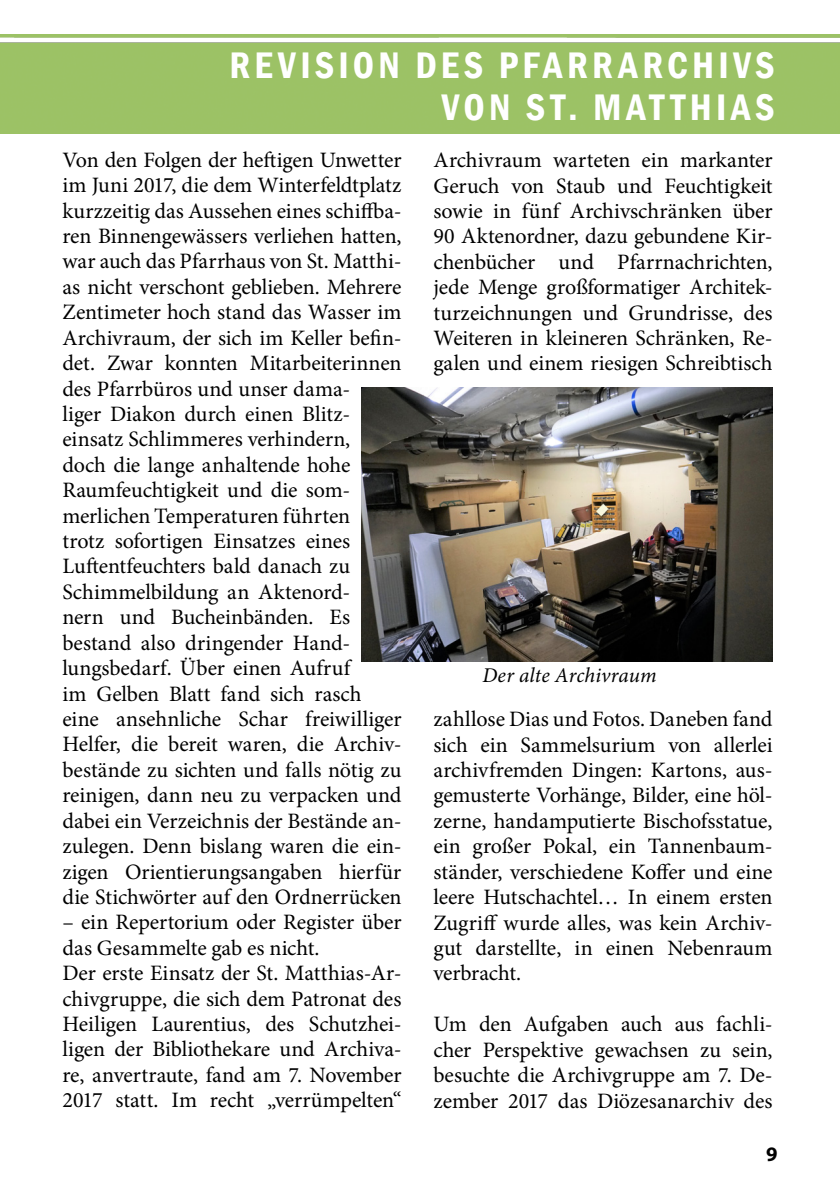
<style>
.page{position:relative;width:840px;height:1191px;background:#fff}
.page>*{position:absolute;margin:0;border:0;box-sizing:border-box;transform-origin:0 0}
.t1{font:600 condensed 38px "Franklin Gothic";letter-spacing:.115em;color:#fff}
.t2{font:22px/25.4px "Minion Pro";letter-spacing:-.005em;color:#000;text-align:justify}
.t3{font:italic 21px "Minion Pro";letter-spacing:.005em;color:#000}
.t4{font:700 20.6px "Myriad Pro";color:#000}
</style>
<div class="page">
<div style="left:0;top:34px;width:839px;height:99px;background:#9cc265"></div>
<img style="left:361px;top:387px;width:411px;height:274px">
<h1 class="t1" style="left:229px;top:40px;width:91px">REVISION</h1>
<h1 class="t1" style="left:415px;top:40px;width:23px">DES</h1>
<h1 class="t1" style="left:498px;top:40px;width:69px">PFARRARCHI</h1>
<h1 class="t1" style="left:733px;top:40px;width:41px">VS</h1>
<h1 class="t1" style="left:441px;top:82px;width:207px">VON ST. MATTHIAS</h1>
<p class="t2" style="left:62px;top:147px;width:340px;text-align:left">Von den Folgen der heftigen Unwetter im Juni 2017, die dem Winterfeldtplatz kurzzeitig das Aussehen eines schiffba&shy;ren Binnengewässers verliehen hatten, war auch das Pfarrhaus von St. Matthi&shy;as nicht verschont geblieben. Mehrere Zentimeter hoch stand das Wasser im Archivraum, der sich im Keller befin&shy;det. Zwar konnten Mitarbeiterinnen des Pfarrbüros und unser dama-<br>liger Diakon durch einen Blitz&shy;einsatz Schlimmeres verhindern,<br>doch die lange anhaltende hohe Raumfeuchtigkeit und die som&shy;merlichen Temperaturen führten<br>trotz sofortigen Einsatzes eines Luftentfeuchters bald danach zu Schimmelbildung an Aktenord-<br>nern und Bucheinbänden. Es bestand also dringender Hand&shy;lungsbedarf. Über einen Aufruf<br>im Gelben Blatt fand sich rasch eine ansehnliche Schar freiwilliger Helfer, die bereit waren, die Archiv&shy;bestände zu sichten und falls nötig zu reinigen, dann neu zu verpacken und dabei ein Verzeichnis der Bestände an&shy;zulegen. Denn bislang waren die ein&shy;zigen Orientierungsangaben hierfür die Stichwörter auf den Ordnerrücken</p>
<p class="t2" style="left:62px;top:909px;width:340px;text-align:left">– ein Repertorium oder Register über das Gesammelte gab es nicht.<br>Der erste Einsatz der St. Matthias-Ar&shy;chivgruppe, die sich dem Patronat des Heiligen Laurentius, des Schutzhei&shy;ligen der Bibliothekare und Archiva&shy;re, anvertraute, fand am 7. November 2017 statt. Im recht „verrümpelten“</p>
<p class="t2" style="left:433px;top:147px;width:340px">Archivraum warteten ein markanter Geruch von Staub und Feuchtigkeit sowie in fünf Archivschränken über 90 Aktenordner, dazu gebundene Kir&shy;chenbücher und Pfarrnachrichten, jede Menge großformatiger Architek&shy;turzeichnungen und Grundrisse, des Weiteren in kleineren Schränken, Re&shy;galen und einem riesigen Schreibtisch</p>
<p class="t3" style="left:482px;top:661px;width:176px">Der alte Archivraum</p>
<p class="t2" style="left:433px;top:706px;width:340px">zahllose Dias und Fotos. Daneben fand sich ein Sammelsurium von allerlei archivfremden Dingen: Kartons, aus&shy;gemusterte Vorhänge, Bilder, eine höl&shy;zerne, handamputierte Bischofsstatue, ein großer Pokal, ein Tannenbaum&shy;ständer, verschiedene Koffer und eine leere Hutschachtel… In einem ersten Zugriff wurde alles, was kein Archiv&shy;gut darstellte, in einen Nebenraum verbracht.</p>
<p class="t2" style="left:433px;top:1011px;width:340px">Um den Aufgaben auch aus fachli&shy;cher Perspektive gewachsen zu sein, besuchte die Archivgruppe am 7. De&shy;zember 2017 das Diözesanarchiv des</p>
<p class="t4" style="left:765px;top:1140px;width:13px">9</p>
</div>
